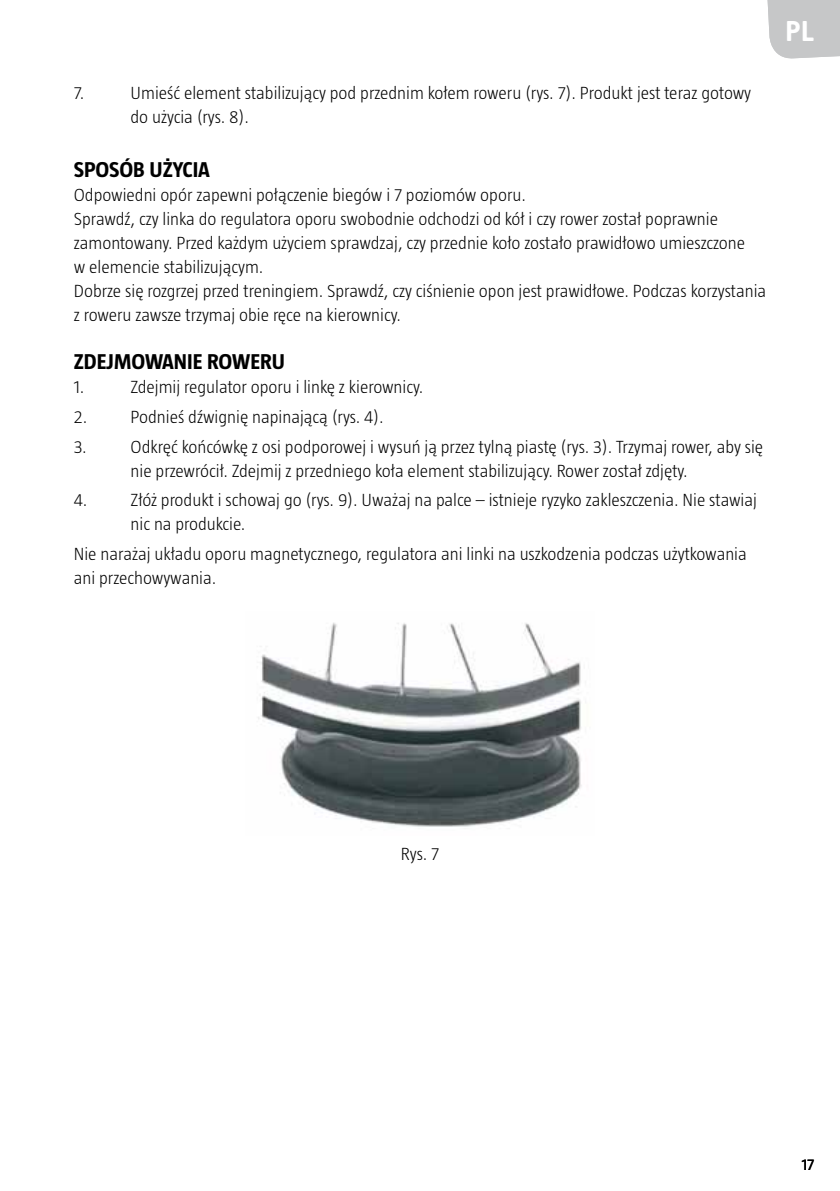
<style>
.page{position:relative;width:840px;height:1191px;background:#fff}
.page>*{position:absolute;margin:0;border:0;box-sizing:border-box;transform-origin:0 0}
.t1{font:700 30px "Creighton Pro";color:#fff}
.t2{font:700 22px "Taz";color:#000}
.t3{font:300 18px/24px "Taz";color:#000}
.t4{font:16px "Taz";color:#000}
</style>
<div class="page">
<svg style="left:767px;top:0;width:72px;height:59px;background:#c9cacb"></svg>
<img style="left:258px;top:622px;width:324px;height:205px">
<p class="t3" style="left:74px;top:81px;width:10px">7.</p>
<p class="t3" style="left:130px;top:81px;width:621px">Umieść element stabilizujący pod przednim kołem roweru (rys. 7). Produkt jest teraz gotowy do użycia (rys. 8).</p>
<p class="t2" style="left:74px;top:157px;width:138px">SPOSÓB UŻYCIA</p>
<p class="t3" style="left:74px;top:183px;width:693px">Odpowiedni opór zapewni połączenie biegów i 7 poziomów oporu.<br>Sprawdź, czy linka do regulatora oporu swobodnie odchodzi od kół i czy rower został poprawnie zamontowany. Przed każdym użyciem sprawdzaj, czy przednie koło zostało prawidłowo umieszczone<br>w elemencie stabilizującym.<br>Dobrze się rozgrzej przed treningiem. Sprawdź, czy ciśnienie opon jest prawidłowe. Podczas korzystania z roweru zawsze trzymaj obie ręce na kierownicy.</p>
<p class="t2" style="left:74px;top:349px;width:212px">ZDEJMOWANIE ROWERU</p>
<p class="t3" style="left:74px;top:375px;width:9px">1.</p>
<p class="t3" style="left:130px;top:375px;width:291px">Zdejmij regulator oporu i linkę z kierownicy.</p>
<p class="t3" style="left:74px;top:404px;width:12px">2.</p>
<p class="t3" style="left:130px;top:404px;width:251px">Podnieś dźwignię napinającą (rys. 4).</p>
<p class="t3" style="left:74px;top:434px;width:11px">3.</p>
<p class="t3" style="left:130px;top:434px;width:634px">Odkręć końcówkę z osi podporowej i wysuń ją przez tylną piastę (rys. 3). Trzymaj rower, aby się nie przewrócił. Zdejmij z przedniego koła element stabilizujący. Rower został zdjęty.</p>
<p class="t3" style="left:74px;top:488px;width:12px">4.</p>
<p class="t3" style="left:130px;top:488px;width:627px">Złóż produkt i schowaj go (rys. 9). Uważaj na palce – istnieje ryzyko zakleszczenia. Nie stawiaj nic na produkcie.</p>
<p class="t3" style="left:74px;top:541px;width:674px">Nie narażaj układu oporu magnetycznego, regulatora ani linki na uszkodzenia podczas użytkowania ani przechowywania.</p>
<h1 class="t1" style="left:785px;top:14px;width:29px">SE</h1>
<h1 class="t1" style="left:785px;top:14px;width:29px">PL</h1>
<p class="t3" style="left:400px;top:841px;width:40px">Rys. 7</p>
<p class="t4" style="left:801px;top:1155px;width:14px">17</p>
</div>
